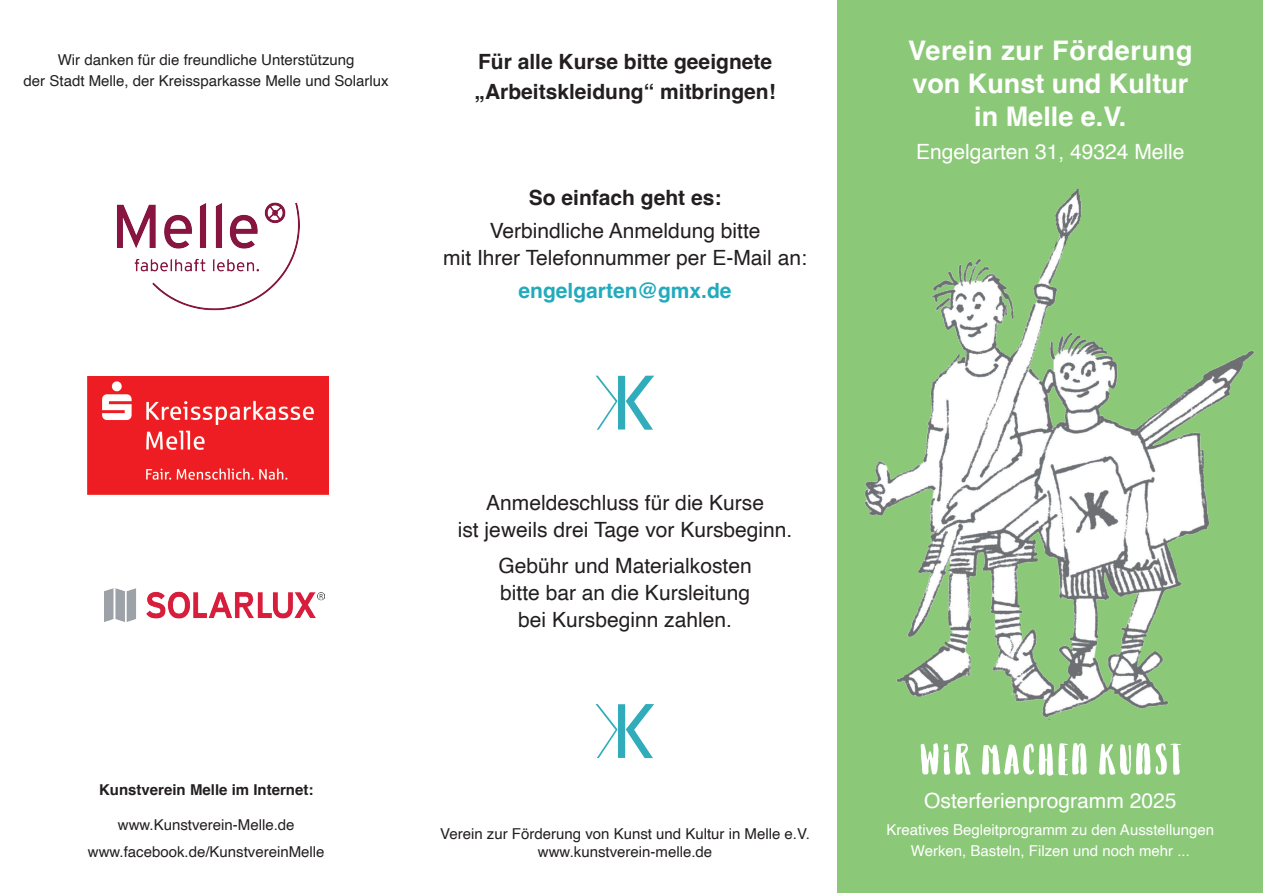
<style>
.page{position:relative;width:1263px;height:893px;background:#fff}
.page>*{position:absolute;margin:0;border:0;box-sizing:border-box;transform-origin:0 0}
.t1{font:54px "Vild Scapes Marker";letter-spacing:.05em;color:#fff}
.t2{font:700 27px/33px "Helvetica";color:#fff;text-align:center}
.t3{font:21px/27px "Helvetica";color:#231f20;text-align:center}
.t4{font:700 21px/30px "Helvetica";color:#231f20}
.t5{font:21px "Helvetica";color:#fff}
.t6{font:700 21px "Helvetica";color:#22abbd}
.t7{font:15px/17.5px "Helvetica";color:#231f20;text-align:center}
.t8{font:15px/21px "Helvetica";color:#fff;text-align:center}
.t9{font:700 15px "Helvetica";color:#231f20}
</style>
<div class="page">
<div style="left:838px;top:0;width:425px;height:893px;background:#8bc978"></div>
<img style="left:864px;top:189px;width:391px;height:529px">
<img style="left:88px;top:377px;width:240px;height:117px">
<img style="left:117px;top:202px;width:183px;height:109px">
<img style="left:105px;top:588px;width:220px;height:33px">
<svg style="left:596px;top:376px;width:22px;height:54px"></svg>
<svg style="left:626px;top:376px;width:28px;height:54px"></svg>
<div style="left:618px;top:376px;width:7px;height:53px;background:#30acba"></div>
<svg style="left:595px;top:704px;width:23px;height:54px"></svg>
<svg style="left:626px;top:704px;width:28px;height:54px"></svg>
<div style="left:618px;top:704px;width:7px;height:54px;background:#30acba"></div>
<p class="t7" style="left:24px;top:50px;width:367px;line-height:21px">Wir danken für die freundliche Unterstützung<br>der Stadt Melle, der Kreissparkasse Melle und Solarlux</p>
<h3 class="t4" style="left:475px;top:49px;width:303px">Für alle Kurse bitte geeignete „Arbeitskleidung“ mitbringen!</h3>
<h3 class="t4" style="left:529px;top:184px;width:194px">So einfach geht es:</h3>
<h3 class="t3" style="left:443px;top:217px;width:365px">Verbindliche Anmeldung bitte<br>mit Ihrer Telefonnummer per E-Mail an:</h3>
<h3 class="t6" style="left:519px;top:277px;width:215px">engelgarten@gmx.de</h3>
<p class="t9" style="left:99px;top:781px;width:216px">Kunstverein Melle im Internet:</p>
<p class="t7" style="left:88px;top:812px;width:238px;line-height:27px">www.Kunstverein-Melle.de www.facebook.de/KunstvereinMelle</p>
<h3 class="t3" style="left:458px;top:490px;width:336px">Anmeldeschluss für die Kurse<br>ist jeweils drei Tage vor Kursbeginn.</h3>
<h3 class="t3" style="left:498px;top:553px;width:255px">Gebühr und Materialkosten bitte bar an die Kursleitung bei Kursbeginn zahlen.</h3>
<p class="t7" style="left:440px;top:825px;width:371px">Verein zur Förderung von Kunst und Kultur in Melle e.V. www.kunstverein-melle.de</p>
<h2 class="t2" style="left:908px;top:37px;width:286px">Verein zur Förderung von Kunst und Kultur in Melle e.V.</h2>
<h3 class="t5" style="left:916px;top:136px;width:270px">Engelgarten 31, 49324 Melle</h3>
<h1 class="t1" style="left:919px;top:734px;width:263px">Wir machen Kunst</h1>
<h3 class="t5" style="left:924px;top:784px;width:254px">Osterferienprogramm 2025</h3>
<p class="t8" style="left:886px;top:819px;width:329px">Kreatives Begleitprogramm zu den Ausstellungen<br>Werken, Basteln, Filzen und noch mehr ...</p>
</div>
